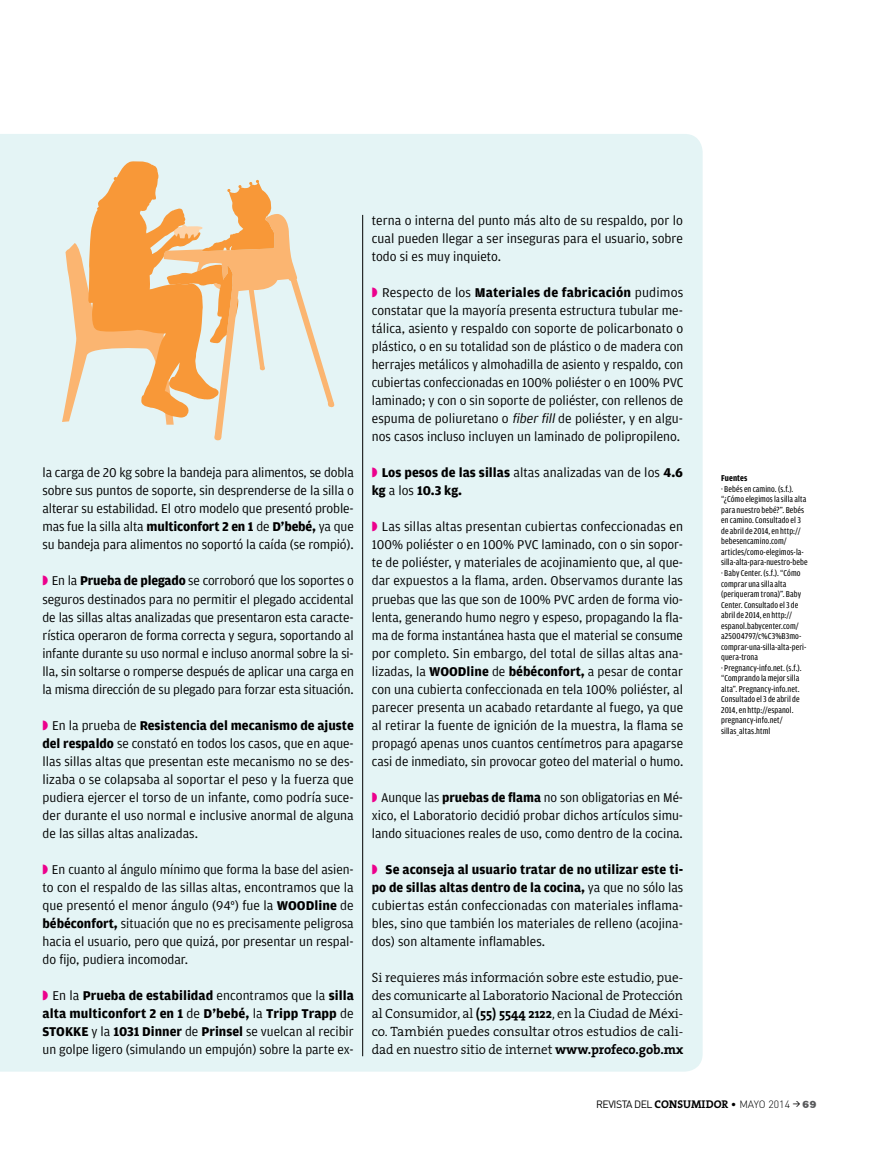
<style>
.page{position:relative;width:893px;height:1149px;background:#fff}
.page>*{position:absolute;margin:0;border:0;box-sizing:border-box;transform-origin:0 0}
.t1{font:13.5px/18px "Amplitude";color:#000;text-align:justify}
.t2{font:300 13.5px/18px "The Serif";letter-spacing:-.005em;color:#000;text-align:justify}
.t3{font:700 13.5px/18px "Amplitude";color:#000}
.t4{font:10.5px "DIN";letter-spacing:-.05em;color:#000}
.t5{font:9px/10.5px "Amplitude Cond";letter-spacing:.01em;color:#000}
.t6{font:700 9px "Amplitude Cond";letter-spacing:.01em;color:#000}
.s1{font-weight:700}
.s2{color:#ec008c}
.s3{font-style:italic}
.s4{font-weight:400}
.s5{font-family:"The Serif";font-weight:700;font-size:11.25px}
.s6{font-weight:300}
.s7{font-weight:500;font-size:7.5px}
.s8{font-family:"Rockwell";font-weight:800;color:#58595b}
</style>
<div class="page">
<div style="left:0;top:134px;width:703px;height:937px;background:#e4f4f5"></div>
<hr style="left:362px;top:215px;width:1px;height:840px;background:#000">
<svg style="left:62px;top:160px;width:274px;height:280px;background:#ecd3b2"></svg>
<p class="t1" style="left:43px;top:464px;width:313px">la carga de 20 kg sobre la bandeja para alimentos, se dobla sobre sus puntos de soporte, sin desprenderse de la silla o alterar su estabilidad. El otro modelo que presentó proble&shy;mas fue la silla alta <span class="s1">multiconfort 2 en 1</span> de <span class="s1">D’bebé,</span> ya que su bandeja para alimentos no soportó la caída (se rompió).</p>
<p class="t1" style="left:43px;top:572px;width:313px"><span class="s2">◗</span> En la <span class="s1">Prueba de plegado</span> se corroboró que los soportes o seguros destinados para no permitir el plegado accidental de las sillas altas analizadas que presentaron esta caracte&shy;rística operaron de forma correcta y segura, soportando al infante durante su uso normal e incluso anormal sobre la si&shy;lla, sin soltarse o romperse después de aplicar una carga en la misma dirección de su plegado para forzar esta situación.</p>
<p class="t1" style="left:43px;top:716px;width:313px"><span class="s2">◗</span> En la prueba de <span class="s1">Resistencia del mecanismo de ajuste del respaldo</span> se constató en todos los casos, que en aque&shy;llas sillas altas que presentan este mecanismo no se des&shy;lizaba o se colapsaba al soportar el peso y la fuerza que pudiera ejercer el torso de un infante, como podría suce&shy;der durante el uso normal e inclusive anormal de alguna de las sillas altas analizadas.</p>
<p class="t1" style="left:43px;top:860px;width:313px"><span class="s2">◗</span> En cuanto al ángulo mínimo que forma la base del asien&shy;to con el respaldo de las sillas altas, encontramos que la que presentó el menor ángulo (94°) fue la <span class="s1">WOODline</span> de <span class="s1">bébéconfort,</span> situación que no es precisamente peligrosa hacia el usuario, pero que quizá, por presentar un respal&shy;do fijo, pudiera incomodar.</p>
<p class="t1" style="left:43px;top:986px;width:313px"><span class="s2">◗</span> En la <span class="s1">Prueba de estabilidad</span> encontramos que la <span class="s1">silla alta multiconfort 2 en 1</span> de <span class="s1">D’bebé,</span> la <span class="s1">Tripp Trapp</span> de <span class="s1">STOKKE</span> y la <span class="s1">1031 Dinner</span> de <span class="s1">Prinsel</span> se vuelcan al recibir un golpe ligero (simulando un empujón) sobre la parte ex-</p>
<p class="t1" style="left:372px;top:212px;width:313px">terna o interna del punto más alto de su respaldo, por lo cual pueden llegar a ser inseguras para el usuario, sobre todo si es muy inquieto.</p>
<p class="t1" style="left:372px;top:284px;width:313px"><span class="s2">◗</span> Respecto de los <span class="s1">Materiales de fabricación</span> pudimos constatar que la mayoría presenta estructura tubular me&shy;tálica, asiento y respaldo con soporte de policarbonato o plástico, o en su totalidad son de plástico o de madera con herrajes metálicos y almohadilla de asiento y respaldo, con cubiertas confeccionadas en 100% poliéster o en 100% PVC laminado; y con o sin soporte de poliéster, con rellenos de espuma de poliuretano o <span class="s3">fiber fill</span>de poliéster, y en algu&shy;nos casos incluso incluyen un laminado de polipropileno.</p>
<p class="t3" style="left:372px;top:464px;width:313px"><span class="s2">◗</span> Los pesos de las sillas <span class="s4">altas analizadas van de los</span> 4.6 kg <span class="s4">a los</span> 10.3 kg.</p>
<p class="t1" style="left:372px;top:518px;width:313px"><span class="s2">◗</span> Las sillas altas presentan cubiertas confeccionadas en 100% poliéster o en 100% PVC laminado, con o sin sopor&shy;te de poliéster, y materiales de acojinamiento que, al que&shy;dar expuestos a la flama, arden. Observamos durante las pruebas que las que son de 100% PVC arden de forma vio&shy;lenta, generando humo negro y espeso, propagando la fla&shy;ma de forma instantánea hasta que el material se consume por completo. Sin embargo, del total de sillas altas ana&shy;lizadas, la <span class="s1">WOODline</span> de <span class="s1">bébéconfort,</span> a pesar de contar con una cubierta confeccionada en tela 100% poliéster, al parecer presenta un acabado retardante al fuego, ya que al retirar la fuente de ignición de la muestra, la flama se propagó apenas unos cuantos centímetros para apagarse casi de inmediato, sin provocar goteo del material o humo.</p>
<p class="t1" style="left:372px;top:788px;width:313px"><span class="s2">◗</span> Aunque las <span class="s1">pruebas de flama</span> no son obligatorias en Mé&shy;xico, el Laboratorio decidió probar dichos artículos simu&shy;lando situaciones reales de uso, como dentro de la cocina.</p>
<p class="t1" style="left:372px;top:860px;width:313px"><span class="s2">◗</span> <span class="s1">Se aconseja al usuario tratar de no utilizar este ti&shy;po de sillas altas dentro de la cocina,</span> ya que no sólo las cubiertas están confeccionadas con materiales inflama&shy;bles, sino que también los materiales de relleno (acojina&shy;dos) son altamente inflamables.</p>
<p class="t2" style="left:372px;top:967px;width:313px">Si requieres más información sobre este estudio, pue&shy;des comunicarte al Laboratorio Nacional de Protección al Consumidor, al <span class="s1">(55) 5544 2122</span>, en la Ciudad de Méxi&shy;co. También puedes consultar otros estudios de cali&shy;dad en nuestro sitio de internet <span class="s1">www.profeco.gob.mx</span></p>
<p class="t6" style="left:721px;top:473px;width:28px">Fuentes</p>
<p class="t5" style="left:721px;top:483px;width:88px">· Bebés en camino. (s.f.). “¿Cómo elegimos la silla alta para nuestro bebé?”. Bebés en camino. Consultado el 3 de abril de 2014, en http:// bebesencamino.com/ articles/como-elegimos-la&shy;silla-alta-para-nuestro-bebe · Baby Center. (s.f.). “Cómo comprar una silla alta (periqueram trona)”. Baby<br>Center. Consultado el 3 de abril de 2014, en http:// espanol.babycenter.com/ a25004797/c%C3%B3mo&shy;comprar-una-silla-alta-peri&shy;quera-trona<br>· Pregnancy-info.net. (s.f.). “Comprando la mejor silla alta”. Pregnancy-info.net.<br>Consultado el 3 de abril de<br>2014, en http://espanol. pregnancy-info.net/ sillas_altas.html</p>
<p class="t4" style="left:596px;top:1097px;width:222px">REVISTA DEL <span class="s5">CONSUMIDOR</span> <span class="s6">• MAYO 2014</span> <span class="s7">&gt;</span> <span class="s8">69</span></p>
</div>
